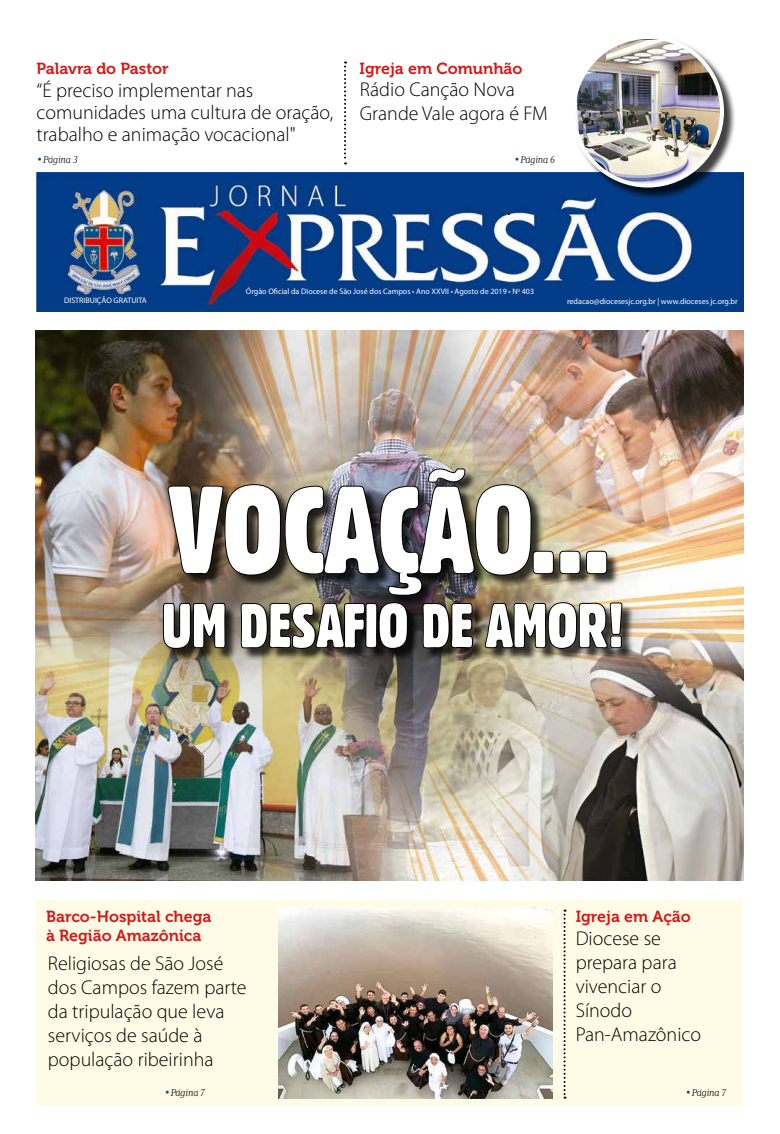
<style>
.page{position:relative;width:780px;height:1134px;background:#fff}
.page>*{position:absolute;margin:0;border:0;box-sizing:border-box;transform-origin:0 0}
.t1{font:120px "Gothic 821 Condensed BT";color:#fff}
.t2{font:60px "Gothic 821 Condensed BT";color:#fff}
.t3{font:300 20px/24px "Myriad Pro";color:#000}
.t4{font:16px/19.2px "Museo 700";color:#d51a19}
.t5{font:italic 300 10px "Velino Ultra";letter-spacing:-.005em;color:#000}
.t6{font:8px "Myriad Pro";color:#fff}
.s1{font-family:"Geometric 706 BT Black Condensed B";font-weight:400;font-style:normal;color:#00518d}
</style>
<div class="page">
<div style="left:37px;top:900px;width:706px;height:205px;background:#fefbe6"></div>
<img style="left:37px;top:172px;width:706px;height:140px">
<svg style="left:344px;top:62px;width:2px;height:102px"></svg>
<div style="left:573px;top:37px;width:163px;height:163px;background:#000;opacity:.75"></div>
<img style="left:573px;top:37px;width:149px;height:149px;border-radius:74px">
<div style="left:571px;top:35px;width:153px;height:152px;border:4px solid #fff;border-radius:50%"></div>
<img style="left:35px;top:331px;width:708px;height:549px">
<div style="left:164px;top:603px;width:470px;height:58px;background:#000;opacity:.75"></div>
<img style="left:161px;top:467px;width:462px;height:631px">
<p class="t4" style="left:36px;top:59px;width:134px">Palavra do Pastor</p>
<p class="t4" style="left:359px;top:59px;width:164px">Igreja em Comunhão</p>
<p class="t3" style="left:36px;top:79px;width:298px;line-height:22px">“É preciso implementar nas comunidades uma cultura de oração, trabalho e animação vocacional"</p>
<p class="t3" style="left:360px;top:77px;width:189px">Rádio Canção Nova<br>Grande Vale agora é FM</p>
<p class="t5" style="left:37px;top:154px;width:42px"><span class="s1">•</span>Página 3</p>
<p class="t5" style="left:514px;top:154px;width:42px"><span class="s1">•</span>Página 6</p>
<p class="t6" style="left:246px;top:287px;width:290px">Órgão Oficial da Diocese de São José dos Campos • Ano XXVII • Agosto de 2019 • N<sup>0</sup> 403</p>
<p class="t6" style="left:64px;top:295px;width:84px">DISTRIBUIÇÃO GRATUITA</p>
<p class="t6" style="left:567px;top:297px;width:172px">redacao@diocesesjc.org.br | www.dioceses jc.org.br</p>
<h1 class="t1" style="left:168px;top:457px;width:443px">VOCAÇÃO...</h1>
<h2 class="t2" style="left:162px;top:589px;width:463px">UM DESAFIO DE AMOR!</h2>
<p class="t4" style="left:46px;top:907px;width:167px">Barco-Hospital chega à Região Amazônica</p>
<p class="t3" style="left:48px;top:951px;width:200px">Religiosas de São José dos Campos fazem parte da tripulação que leva serviços de saúde à população ribeirinha</p>
<p class="t5" style="left:164px;top:1087px;width:41px"><span class="s1">•</span>Página 7</p>
<p class="t4" style="left:575px;top:907px;width:117px">Igreja em Ação</p>
<p class="t3" style="left:575px;top:926px;width:127px">Diocese se prepara para vivenciar o<br>Sínodo<br>Pan-Amazônico</p>
<p class="t5" style="left:685px;top:1087px;width:41px"><span class="s1">•</span>Página 7</p>
</div>
